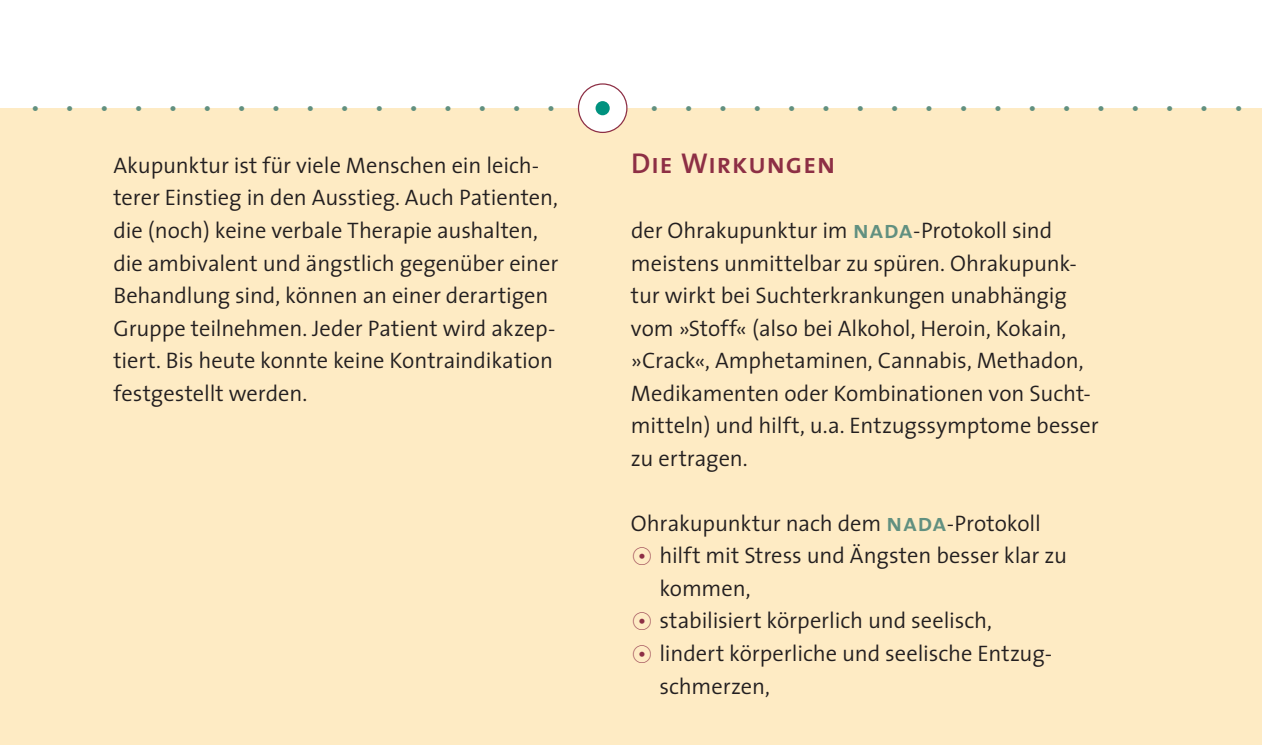
<style>
.page{position:relative;width:1262px;height:745px;background:#fff}
.page>*{position:absolute;margin:0;border:0;box-sizing:border-box;transform-origin:0 0}
.t1{font:28.75px "The Sans Semi Bold Caps";letter-spacing:.015em;color:#8d2f45}
.t2{font:300 22.5px/32.5px "The Sans";letter-spacing:-.005em;color:#231f20}
.t3{font:300 22.5px "The Sans";color:#619080}
.s1{font-family:"The Sans Semi Bold Caps";font-weight:400;font-size:25px;color:#619080}
.s2{font-family:"Atomic Circle";font-weight:400;color:#8d2f45}
</style>
<div class="page">
<div style="left:0;top:109px;width:1261px;height:635px;background:#feebc4"></div>
<div style="left:578px;top:84px;width:49px;height:48px;background:#fff;border-radius:50%"></div>
<div style="left:578px;top:83px;width:49px;height:50px;border:1px solid #8d2f45;border-radius:50%"></div>
<div style="left:595px;top:101px;width:14px;height:14px;background:#00927f;border-radius:50%"></div>
<p class="t3" style="left:1243px;top:128px;width:1214px;rotate:-180deg">••••••••••••••••••••••••••••••••••••</p>
<p class="t2" style="left:113px;top:148px;width:446px">Akupunktur ist für viele Menschen ein leich&shy;terer Einstieg in den Ausstieg. Auch Patienten, die (noch) keine verbale Therapie aushalten, die ambivalent und ängstlich gegenüber einer Behandlung sind, können an einer derartigen Gruppe teilnehmen. Jeder Patient wird akzep&shy;tiert. Bis heute konnte keine Kontraindikation festgestellt werden.</p>
<p class="t1" style="left:631px;top:139px;width:206px">Die Wirkungen</p>
<p class="t2" style="left:631px;top:213px;width:469px">der Ohrakupunktur im <span class="s1">nada</span>-Protokoll sind meistens unmittelbar zu spüren. Ohrakupunk&shy;tur wirkt bei Suchterkrankungen unabhängig vom »Stoff« (also bei Alkohol, Heroin, Kokain, »Crack«, Amphetaminen, Cannabis, Methadon, Medikamenten oder Kombinationen von Sucht&shy;mitteln) und hilft, u.a. Entzugssymptome besser zu ertragen.</p>
<p class="t2" style="left:631px;top:506px;width:411px">Ohrakupunktur nach dem <span class="s1">nada</span>-Protokoll</p>
<p class="t2" style="left:631px;top:538px;width:437px"><span class="s2">O</span> hilft mit Stress und Ängsten besser klar zu</p>
<p class="t2" style="left:659px;top:571px;width:93px">kommen,</p>
<p class="t2" style="left:631px;top:603px;width:362px"><span class="s2">O</span> stabilisiert körperlich und seelisch,</p>
<p class="t2" style="left:631px;top:636px;width:423px"><span class="s2">O</span> lindert körperliche und seelische Entzug-</p>
<p class="t2" style="left:659px;top:668px;width:112px">schmerzen,</p>
</div>
